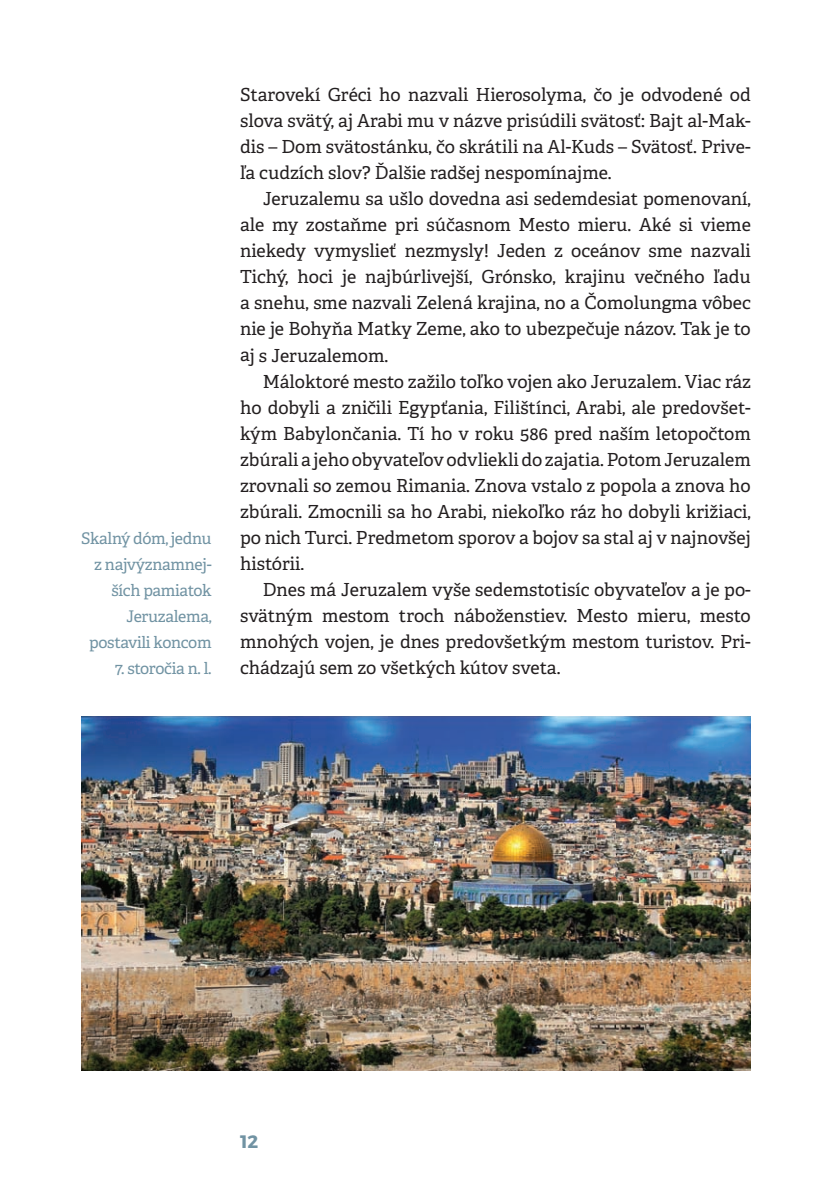
<style>
.page{position:relative;width:832px;height:1183px;background:#fff}
.page>*{position:absolute;margin:0;border:0;box-sizing:border-box;transform-origin:0 0}
.t1{font:18px/26px "Adelle Basic";color:#231f20;text-align:justify}
.t2{font:700 18px "Montserrat";color:#7193a3}
.t3{font:16px/26px "Adelle Basic";letter-spacing:-.02em;color:#7193a3;text-align:right}
</style>
<div class="page">
<img style="left:81px;top:716px;width:669px;height:354px">
<p class="t3" style="left:81px;top:526px;width:132px">Skalný dóm, jednu z najvýznamnej&shy;ších pamiatok<br>Jeruzalema, postavili koncom</p>
<p class="t3" style="left:115px;top:656px;width:98px">7. storočia n. l.</p>
<p class="t1" style="left:240px;top:84px;width:512px">Starovekí Gréci ho nazvali Hierosolyma, čo je odvodené od slova svätý, aj Arabi mu v názve prisúdili svätosť: Bajt al-Mak&shy;dis – Dom svätostánku, čo skrátili na Al-Kuds – Svätosť. Prive&shy;ľa cudzích slov? Ďalšie radšej nespomínajme.</p>
<p class="t1" style="left:240px;top:188px;width:512px;text-indent:23px">Jeruzalemu sa ušlo dovedna asi sedemdesiat pomenovaní, ale my zostaňme pri súčasnom Mesto mieru. Aké si vieme niekedy vymyslieť nezmysly! Jeden z oceánov sme nazvali Tichý, hoci je najbúrlivejší, Grónsko, krajinu večného ľadu a snehu, sme nazvali Zelená krajina, no a Čomolungma vôbec nie je Bohyňa Matky Zeme, ako to ubezpečuje názov. Tak je to aj s Jeruzalemom.</p>
<p class="t1" style="left:240px;top:370px;width:512px;text-indent:23px">Máloktoré mesto zažilo toľko vojen ako Jeruzalem. Viac ráz ho dobyli a zničili Egypťania, Filištínci, Arabi, ale predovšet&shy;kým Babylončania. Tí ho v roku 586 pred naším letopočtom zbúrali a jeho obyvateľov odvliekli do zajatia. Potom Jeruzalem zrovnali so zemou Rimania. Znova vstalo z popola a znova ho zbúrali. Zmocnili sa ho Arabi, niekoľko ráz ho dobyli križiaci, po nich Turci. Predmetom sporov a bojov sa stal aj v najnovšej histórii.</p>
<p class="t1" style="left:240px;top:578px;width:512px;text-indent:23px">Dnes má Jeruzalem vyše sedemstotisíc obyvateľov a je po&shy;svätným mestom troch náboženstiev. Mesto mieru, mesto mnohých vojen, je dnes predovšetkým mestom turistov. Pri&shy;chádzajú sem zo všetkých kútov sveta.</p>
<p class="t2" style="left:240px;top:1134px;width:20px">12</p>
</div>
